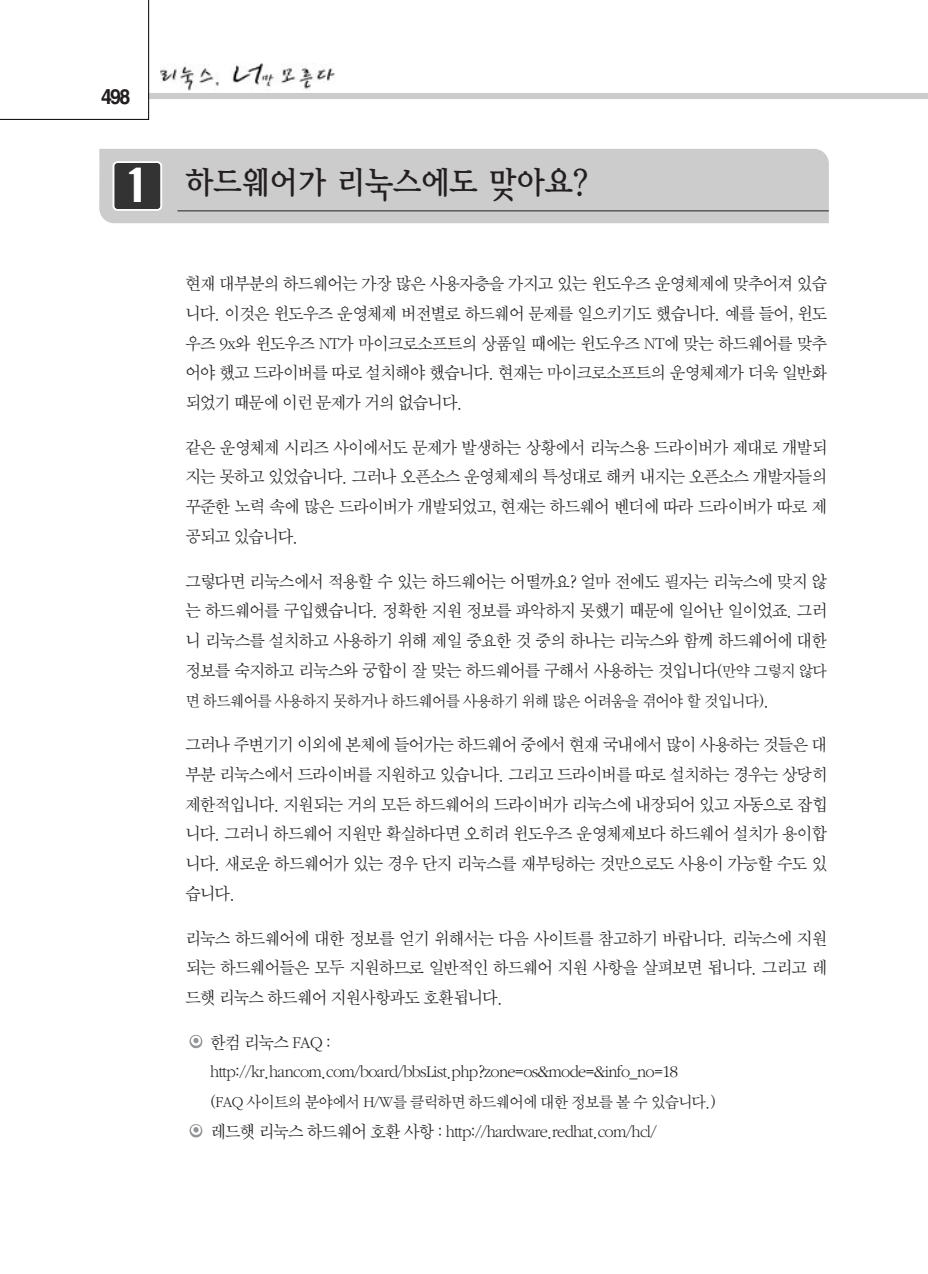
<style>
.page{position:relative;width:928px;height:1274px;background:#fff}
.page>*{position:absolute;margin:0;border:0;box-sizing:border-box;transform-origin:0 0}
.t1{font:35px "Y Mj O24";letter-spacing:-.105em;color:#231f20;scale:.9 1}
.t2{font:700 21px "Helvetica";color:#231f20;scale:.93 1}
.t3{font:18.03px/29.8px "Sand Sm";letter-spacing:-.035em;color:#231f20;text-align:justify;scale:.95 1}
.t4{font:16.62px "Sand Sm";letter-spacing:-.035em;color:#231f20;scale:.95 1}
.s1{font-family:"Gadget";font-size:45.5px;color:#fff}
.s2{font-size:16.62px}
.s3{font-size:18.03px}
</style>
<div class="page">
<div style="left:149px;top:93px;width:779px;height:6px;background:#ccc"></div>
<svg style="left:0;top:0;width:149px;height:120px"></svg>
<svg style="left:189px;top:1124px;width:13px;height:13px"></svg>
<svg style="left:189px;top:1035px;width:13px;height:13px"></svg>
<img style="left:160px;top:64px;width:175px;height:27px">
<div style="left:99px;top:149px;width:729px;height:74px;background:#ccc"></div>
<div style="left:114px;top:163px;width:46px;height:46px;background:#333;border-radius:3px"></div>
<div style="left:112px;top:161px;width:50px;height:50px;border:2px solid #fff;border-radius:4px"></div>
<hr style="left:177px;top:211px;width:651px;height:1px;background:#231f20">
<p class="t2" style="left:101px;top:89px;width:33px">498</p>
<h1 class="t1" style="left:123px;top:168px;width:520px"><span class="s1">1</span> 하드웨어가 리눅스에도 맞아요?</h1>
<p class="t3" style="left:185px;top:270px;width:677px">현재 대부분의 하드웨어는 가장 많은 사용자층을 가지고 있는 윈도우즈 운영체제에 맞추어져 있습 니다. 이것은 윈도우즈 운영체제 버전별로 하드웨어 문제를 일으키기도 했습니다. 예를 들어, 윈도 우즈 9x와 윈도우즈 NT가 마이크로소프트의 상품일 때에는 윈도우즈 NT에 맞는 하드웨어를 맞추 어야 했고 드라이버를 따로 설치해야 했습니다. 현재는 마이크로소프트의 운영체제가 더욱 일반화 되었기 때문에 이런 문제가 거의 없습니다.</p>
<p class="t3" style="left:185px;top:433px;width:677px">같은 운영체제 시리즈 사이에서도 문제가 발생하는 상황에서 리눅스용 드라이버가 제대로 개발되 지는 못하고 있었습니다. 그러나 오픈소스 운영체제의 특성대로 해커 내지는 오픈소스 개발자들의 꾸준한 노력 속에 많은 드라이버가 개발되었고, 현재는 하드웨어 벤더에 따라 드라이버가 따로 제 공되고 있습니다.</p>
<p class="t3" style="left:185px;top:567px;width:677px">그렇다면 리눅스에서 적용할 수 있는 하드웨어는 어떨까요? 얼마 전에도 필자는 리눅스에 맞지 않 는 하드웨어를 구입했습니다. 정확한 지원 정보를 파악하지 못했기 때문에 일어난 일이었죠. 그러 니 리눅스를 설치하고 사용하기 위해 제일 중요한 것 중의 하나는 리눅스와 함께 하드웨어에 대한 정보를 숙지하고 리눅스와 궁합이 잘 맞는 하드웨어를 구해서 사용하는 것입니다(<span class="s2">만약 그렇지 않다</span></p>
<p class="t4" style="left:185px;top:693px;width:616px">면 하드웨어를 사용하지 못하거나 하드웨어를 사용하기 위해 많은 어려움을 겪어야 할 것입니다<span class="s3">).</span></p>
<p class="t3" style="left:185px;top:731px;width:677px">그러나 주변기기 이외에 본체에 들어가는 하드웨어 중에서 현재 국내에서 많이 사용하는 것들은 대 부분 리눅스에서 드라이버를 지원하고 있습니다. 그리고 드라이버를 따로 설치하는 경우는 상당히 제한적입니다. 지원되는 거의 모든 하드웨어의 드라이버가 리눅스에 내장되어 있고 자동으로 잡힙 니다. 그러니 하드웨어 지원만 확실하다면 오히려 윈도우즈 운영체제보다 하드웨어 설치가 용이합 니다. 새로운 하드웨어가 있는 경우 단지 리눅스를 재부팅하는 것만으로도 사용이 가능할 수도 있 습니다.</p>
<p class="t3" style="left:185px;top:924px;width:677px">리눅스 하드웨어에 대한 정보를 얻기 위해서는 다음 사이트를 참고하기 바랍니다. 리눅스에 지원 되는 하드웨어들은 모두 지원하므로 일반적인 하드웨어 지원 사항을 살펴보면 됩니다. 그리고 레 드햇 리눅스 하드웨어 지원사항과도 호환됩니다.</p>
<p class="t3" style="left:210px;top:1028px;width:494px">한컴 리눅스 FAQ : http://kr.hancom.com/board/bbsList.php?zone=os&amp;mode=&amp;info_no=18</p>
<p class="t4" style="left:210px;top:1095px;width:534px"><span class="s3">(</span>FAQ 사이트의 분야에서 H/W를 클릭하면 하드웨어에 대한 정보를 볼 수 있습니다.<span class="s3">)</span></p>
<p class="t3" style="left:210px;top:1118px;width:471px">레드햇 리눅스 하드웨어 호환 사항 : http://hardware.redhat.com/hcl/</p>
</div>
